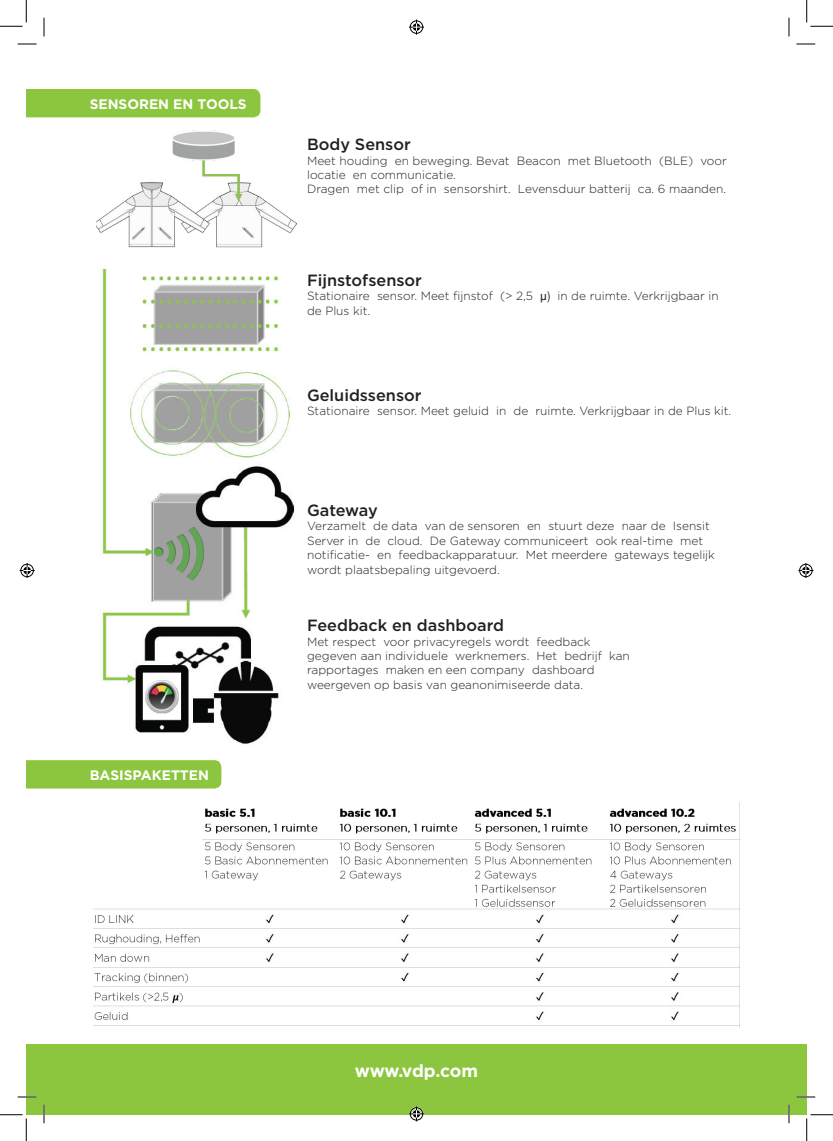
<style>
.page{position:relative;width:833px;height:1141px;background:#fff}
.page>*{position:absolute;margin:0;border:0;box-sizing:border-box;transform-origin:0 0}
.t1{font:700 17.5px "Gotham";letter-spacing:-.01em;color:#fff}
.t2{font:500 16.25px "Gotham";color:#231f20}
.t3{font:700 13.75px "Gotham";color:#fff}
.t4{font:300 11.88px/14.4px "Gotham";color:#231f20}
.s1{font-family:"Arial Narrow";font-weight:400}
</style>
<div class="page">
<img style="left:102px;top:269px;width:192px;height:475px">
<img style="left:97px;top:130px;width:199px;height:118px">
<div style="left:26px;top:89px;width:234px;height:28px;background:#8bc63e"></div>
<div style="left:26px;top:760px;width:195px;height:28px;background:#8bc63e"></div>
<div style="left:26px;top:1043px;width:780px;height:71px;background:#8bc63e"></div>
<img style="left:93px;top:808px;width:646px;height:218px">
<svg style="left:18px;top:43px;width:18px;height:2px"></svg>
<svg style="left:796px;top:43px;width:18px;height:2px"></svg>
<svg style="left:18px;top:1096px;width:18px;height:1px"></svg>
<svg style="left:796px;top:1096px;width:18px;height:1px"></svg>
<svg style="left:43px;top:18px;width:2px;height:18px"></svg>
<svg style="left:43px;top:1104px;width:2px;height:19px"></svg>
<svg style="left:788px;top:18px;width:1px;height:18px"></svg>
<svg style="left:787px;top:1104px;width:2px;height:19px"></svg>
<svg style="left:0;top:0;width:27px;height:27px"></svg>
<svg style="left:0;top:1114px;width:27px;height:26px"></svg>
<svg style="left:806px;top:0;width:26px;height:27px"></svg>
<svg style="left:806px;top:1114px;width:26px;height:26px"></svg>
<svg style="left:409px;top:20px;width:15px;height:15px"></svg>
<svg style="left:409px;top:1106px;width:15px;height:15px"></svg>
<svg style="left:20px;top:563px;width:15px;height:15px"></svg>
<svg style="left:798px;top:563px;width:14px;height:15px"></svg>
<p class="t3" style="left:90px;top:95px;width:158px">SENSOREN EN TOOLS</p>
<p class="t3" style="left:90px;top:765px;width:121px">BASISPAKETTEN</p>
<h2 class="t2" style="left:307px;top:134px;width:105px">Body Sensor</h2>
<p class="t4" style="left:307px;top:153px;width:421px">Meet houding en beweging. Bevat Beacon met Bluetooth (BLE) voor locatie en communicatie.<br>Dragen met clip of in sensorshirt. Levensduur batterij ca. 6 maanden.</p>
<h2 class="t2" style="left:307px;top:269px;width:116px">Fijnstofsensor</h2>
<p class="t4" style="left:307px;top:288px;width:413px">Stationaire sensor. Meet fijnstof (&gt; 2,5 <span class="s1">µ)</span> in de ruimte. Verkrijgbaar in de Plus kit.</p>
<h2 class="t2" style="left:307px;top:384px;width:116px">Geluidssensor</h2>
<p class="t4" style="left:307px;top:403px;width:425px">Stationaire sensor. Meet geluid in de ruimte. Verkrijgbaar in de Plus kit.</p>
<h2 class="t2" style="left:307px;top:499px;width:72px">Gateway</h2>
<p class="t4" style="left:307px;top:518px;width:409px">Verzamelt de data van de sensoren en stuurt deze naar de Isensit Server in de cloud. De Gateway communiceert ook real-time met notificatie- en feedbackapparatuur. Met meerdere gateways tegelijk wordt plaatsbepaling uitgevoerd.</p>
<h2 class="t2" style="left:307px;top:614px;width:198px">Feedback en dashboard</h2>
<p class="t4" style="left:307px;top:633px;width:324px">Met respect voor privacyregels wordt feedback gegeven aan individuele werknemers. Het bedrijf kan rapportages maken en een company dashboard weergeven op basis van geanonimiseerde data.</p>
<h1 class="t1" style="left:354px;top:1059px;width:125px">www.vdp.com</h1>
</div>
